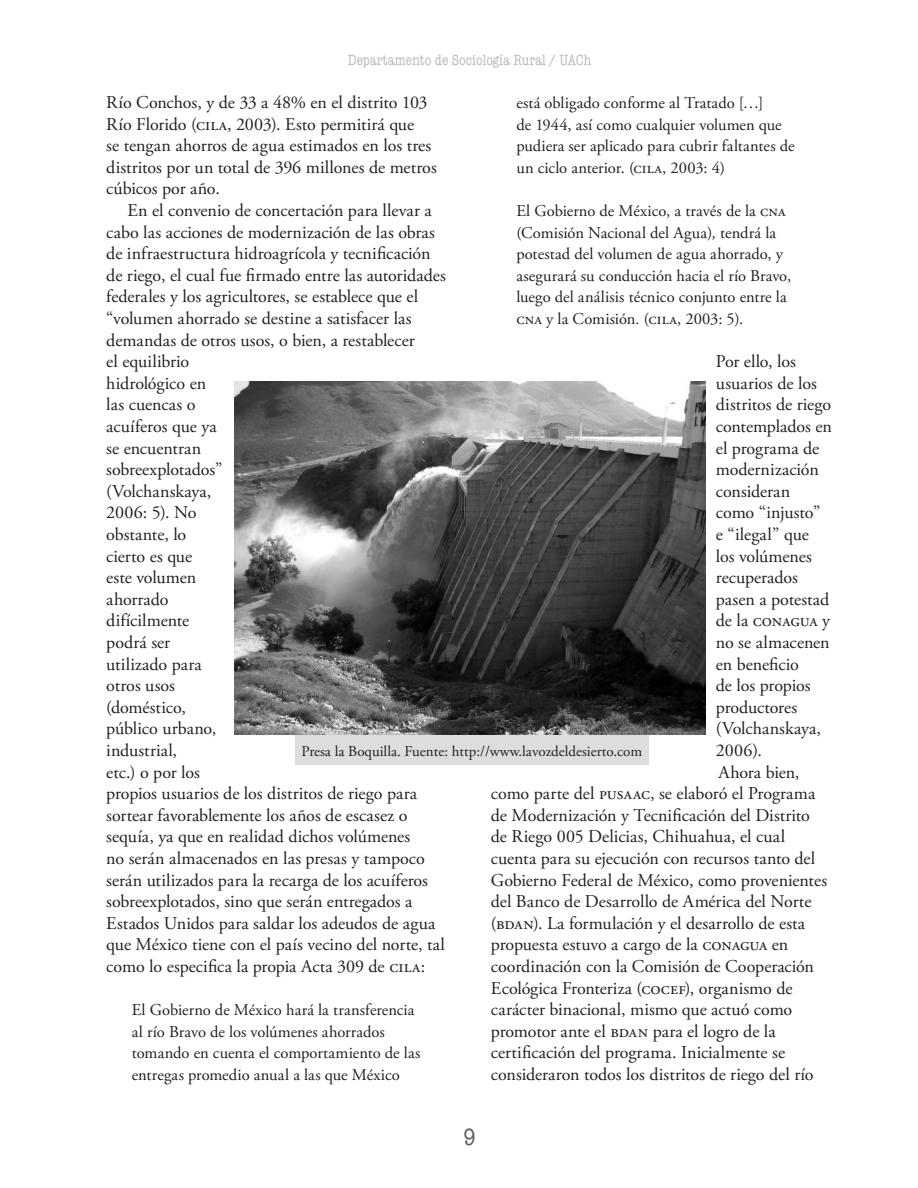
<style>
.page{position:relative;width:918px;height:1188px;background:#fff}
.page>*{position:absolute;margin:0;border:0;box-sizing:border-box;transform-origin:0 0}
.t1{font:condensed 24px "American Typewriter Std";color:#636366}
.Body_Text{font:18px/21.6px "Adobe Garamond Pro";letter-spacing:-.005em;color:#231f20}
.Body_ini_CAP{font:18px/21.6px "Adobe Garamond Pro";color:#231f20}
.t2{font:16.5px/21.6px "Adobe Garamond Pro";letter-spacing:.01em;color:#231f20}
.t3{font:16.5px/21.6px "Adobe Garamond Pro";letter-spacing:-.01em;color:#231f20}
.t4{font:15px "Adobe Garamond Pro";letter-spacing:-.01em;color:#231f20}
.t5{font:condensed 15px "American Typewriter Std";color:#bcbdc0}
.s1{font-style:italic}
</style>
<div class="page">
<div style="left:296px;top:733px;width:353px;height:32px;background:#dcdddf"></div>
<img style="left:234px;top:382px;width:471px;height:353px">
<p class="t5" style="left:348px;top:52px;width:245px">Departamento de Sociología Rural / UACh</p>
<p class="Body_Text" style="left:106px;top:92px;width:332px">Río Conchos, y de 33 a 48% en el distrito 103<br>Río Florido (cila, 2003). Esto permitirá que<br>se tengan ahorros de agua estimados en los tres distritos por un total de 396 millones de metros cúbicos por año.</p>
<p class="Body_Text" style="left:106px;top:200px;width:341px;text-indent:21px">En el convenio de concertación para llevar a cabo las acciones de modernización de las obras de infraestructura hidroagrícola y tecnificación de riego, el cual fue firmado entre las autoridades federales y los agricultores, se establece que el “volumen ahorrado se destine a satisfacer las demandas de otros usos, o bien, a restablecer<br>el equilibrio<br>hidrológico en<br>las cuencas o<br>acuíferos que ya<br>se encuentran<br>sobreexplotados”<br>(Volchanskaya,<br>2006: 5). No<br>obstante, lo<br>cierto es que<br>este volumen<br>ahorrado<br>difícilmente<br>podrá ser<br>utilizado para<br>otros usos<br>(doméstico,<br>público urbano,<br>industrial,<br>etc.) o por los<br>propios usuarios de los distritos de riego para sortear favorablemente los años de escasez o sequía, ya que en realidad dichos volúmenes<br>no serán almacenados en las presas y tampoco serán utilizados para la recarga de los acuíferos sobreexplotados, sino que serán entregados a<br>Estados Unidos para saldar los adeudos de agua que México tiene con el país vecino del norte, tal como lo especifica la propia Acta 309 de cila:</p>
<p class="t3" style="left:132px;top:1000px;width:290px">El Gobierno de México hará la transferencia al río Bravo de los volúmenes ahorrados tomando en cuenta el comportamiento de las entregas promedio anual a las que México</p>
<p class="t2" style="left:516px;top:93px;width:280px">está obligado conforme al Tratado […]<br>de 1944, así como cualquier volumen que pudiera ser aplicado para cubrir faltantes de un ciclo anterior. (cila, 2003: 4)</p>
<p class="t2" style="left:516px;top:201px;width:276px">El Gobierno de México, a través de la cna (Comisión Nacional del Agua)<span class="s1">,</span> tendrá la potestad del volumen de agua ahorrado, y asegurará su conducción hacia el río Bravo, luego del análisis técnico conjunto entre la cna y la Comisión<span class="s1">.</span> (cila, 2003: 5).</p>
<p class="Body_ini_CAP" style="left:716px;top:351px;width:118px">Por ello, los usuarios de los distritos de riego contemplados en el programa de modernización consideran como “injusto” e “ilegal” que los volúmenes recuperados pasen a potestad de la conagua y no se almacenen en beneficio<br>de los propios productores (Volchanskaya,<br>2006).</p>
<p class="Body_Text" style="left:491px;top:762px;width:338px;text-indent:228px">Ahora bien, como parte del pusaac, se elaboró el Programa de Modernización y Tecnificación del Distrito de Riego 005 Delicias, Chihuahua, el cual cuenta para su ejecución con recursos tanto del Gobierno Federal de México, como provenientes del Banco de Desarrollo de América del Norte (bdan). La formulación y el desarrollo de esta propuesta estuvo a cargo de la conagua en coordinación con la Comisión de Cooperación Ecológica Fronteriza (cocef), organismo de carácter binacional, mismo que actuó como promotor ante el bdan para el logro de la certificación del programa. Inicialmente se consideraron todos los distritos de riego del río</p>
<p class="t4" style="left:302px;top:742px;width:342px">Presa la Boquilla. Fuente: http://www.lavozdeldesierto.com</p>
<p class="t1" style="left:463px;top:1124px;width:14px">9</p>
</div>
